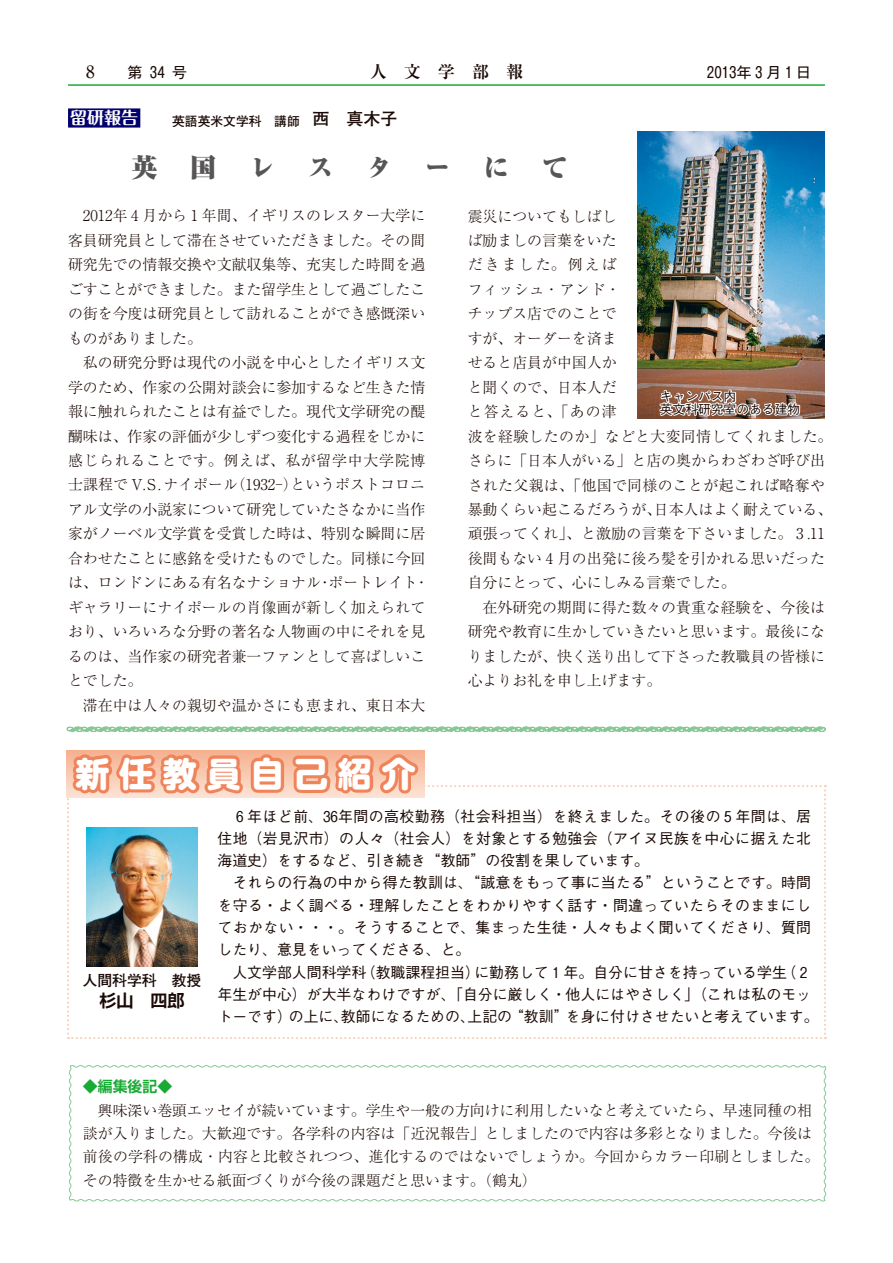
<style>
.page{position:relative;width:893px;height:1263px;background:#fff}
.page>*{position:absolute;margin:0;border:0;box-sizing:border-box;transform-origin:0 0}
.t1{font:800 34.05px "Shin M Go Pro";letter-spacing:.285em;color:#fff}
.t2{font:900 25.5px "Ryumin Pro";color:#575555}
.t3{font:700 16.95px "Ryumin Pro";letter-spacing:1em;color:#1a0904}
.t4{font:700 16.95px "Shin Go Pro De";color:#1a0904}
.t5{font:700 16.95px "Maru Fo Pro";color:#fff}
.t6{font:500 16.95px "Ryumin Pro";color:#1a0904}
.t7{font:300 14.85px/24.5px "Ryumin Pro";color:#1a0904}
.t8{font:500 14.85px/22.4px "Gothic BBB Pro";color:#1a0904;text-align:justify}
.t9{font:14.85px "Gothic MB101 Pro";color:#1a0904}
.t10{font:700 14.85px "Futo Go B101 Pro";color:#1a0904}
.t11{font:700 14.85px "Shin Go Pro De";color:#18ab34}
.t12{font:500 12.75px/12.8px "Gothic BBB Pro";color:#1a0904}
.t13{font:700 12.75px "Futo Go B101 Pro";color:#1a0904}
.s1{font-size:16.95px}
</style>
<div class="page">
<hr style="left:68px;top:84px;width:757px;height:2px;background:#18ab34">
<svg style="left:68px;top:1065px;width:759px;height:137px"></svg>
<div style="left:68px;top:108px;width:72px;height:20px;background:#03006d"></div>
<img style="left:638px;top:132px;width:187px;height:287px">
<svg style="left:657px;top:387px;width:145px;height:32px"></svg>
<svg style="left:67px;top:726px;width:759px;height:313px"></svg>
<p class="t6" style="left:86px;top:58px;width:10px">8</p>
<p class="t9" style="left:128px;top:60px;width:61px">第 34 号</p>
<p class="t3" style="left:370px;top:58px;width:155px">人文学部報</p>
<p class="t9" style="left:707px;top:60px;width:106px">2013年 3 月 1 日</p>
<p class="t5" style="left:70px;top:105px;width:70px">留研報告</p>
<h2 class="t2" style="left:132px;top:147px;width:27px">英</h2>
<h2 class="t2" style="left:190px;top:147px;width:27px">国</h2>
<h2 class="t2" style="left:249px;top:147px;width:27px">レ</h2>
<h2 class="t2" style="left:308px;top:147px;width:27px">ス</h2>
<h2 class="t2" style="left:366px;top:147px;width:27px">タ</h2>
<h2 class="t2" style="left:425px;top:147px;width:27px">ー</h2>
<h2 class="t2" style="left:484px;top:147px;width:27px">に</h2>
<h2 class="t2" style="left:542px;top:147px;width:27px">て</h2>
<p class="t7" style="left:68px;top:202px;width:359px;text-align:justify;text-indent:15px">2012年 4 月から 1 年間、イギリスのレスター大学に客員研究員として滞在させていただきました。その間研究先での情報交換や文献収集等、充実した時間を過ごすことができました。また留学生として過ごしたこの街を今度は研究員として訪れることができ感慨深いものがありました。</p>
<p class="t7" style="left:68px;top:349px;width:362px;text-indent:15px">私の研究分野は現代の小説を中心としたイギリス文学のため、作家の公開対談会に参加するなど生きた情報に触れられたことは有益でした。現代文学研究の醍醐味は、作家の評価が少しずつ変化する過程をじかに感じられることです。例えば、私が留学中大学院博士課程で V.S.ナイポール（1932-）というポストコロニアル文学の小説家について研究していたさなかに当作家がノーベル文学賞を受賞した時は、特別な瞬間に居合わせたことに感銘を受けたものでした。同様に今回は、ロンドンにある有名なナショナル・ポートレイト・ギャラリーにナイポールの肖像画が新しく加えられており、いろいろな分野の著名な人物画の中にそれを見るのは、当作家の研究者兼一ファンとして喜ばしいことでした。</p>
<p class="t7" style="left:83px;top:691px;width:344px">滞在中は人々の親切や温かさにも恵まれ、東日本大</p>
<p class="t13" style="left:172px;top:110px;width:227px">英語英米文学科　講師　<span class="s1">西　真木子</span></p>
<p class="t7" style="left:468px;top:203px;width:366px">震災についてもしばし<br>ば励ましの言葉をいた<br>だきました。例えば<br>フィッシュ・アンド・<br>チップス店でのことで<br>すが、オーダーを済ま<br>せると店員が中国人か<br>と聞くので、日本人だ<br>と答えると、「あの津<br>波を経験したのか」などと大変同情してくれました。さらに「日本人がいる」と店の奥からわざわざ呼び出された父親は、「他国で同様のことが起これば略奪や暴動くらい起こるだろうが、日本人はよく耐えている、頑張ってくれ」、と激励の言葉を下さいました。 3 .11後間もない 4 月の出発に後ろ髪を引かれる思いだった自分にとって、心にしみる言葉でした。</p>
<p class="t7" style="left:468px;top:594px;width:359px;text-align:justify;text-indent:15px">在外研究の期間に得た数々の貴重な経験を、今後は研究や教育に生かしていきたいと思います。最後になりましたが、快く送り出して下さった教職員の皆様に心よりお礼を申し上げます。</p>
<p class="t12" style="left:660px;top:388px;width:142px">キャンパス内<br>英文科研究室のある建物</p>
<h1 class="t1" style="left:75px;top:746px;width:342px">新任教員自己紹介</h1>
<p class="t10" style="left:82px;top:969px;width:121px">人間科学科　教授</p>
<p class="t4" style="left:99px;top:987px;width:87px">杉山　四郎</p>
<p class="t8" style="left:217px;top:803px;width:595px;text-indent:19px">6 年ほど前、36年間の高校勤務（社会科担当）を終えました。その後の 5 年間は、居住地（岩見沢市）の人々（社会人）を対象とする勉強会（アイヌ民族を中心に据えた北海道史）をするなど、引き続き“教師”の役割を果しています。</p>
<p class="t8" style="left:217px;top:870px;width:595px;text-indent:15px">それらの行為の中から得た教訓は、“誠意をもって事に当たる”ということです。時間を守る・よく調べる・理解したことをわかりやすく話す・間違っていたらそのままにしておかない・・・。そうすることで、集まった生徒・人々もよく聞いてくださり、質問したり、意見をいってくださる、と。</p>
<p class="t8" style="left:217px;top:959px;width:603px;text-align:center">人文学部人間科学科（教職課程担当）に勤務して 1 年。自分に甘さを持っている学生（ 2<br>年生が中心）が大半なわけですが、「自分に厳しく・他人にはやさしく」（これは私のモットーです）の上に、教師になるための、上記の“教訓”を身に付けさせたいと考えています。</p>
<p class="t11" style="left:83px;top:1074px;width:91px">◆編集後記◆</p>
<p class="t7" style="left:83px;top:1097px;width:738px;line-height:23.4px">　興味深い巻頭エッセイが続いています。学生や一般の方向けに利用したいなと考えていたら、早速同種の相談が入りました。大歓迎です。各学科の内容は「近況報告」としましたので内容は多彩となりました。今後は前後の学科の構成・内容と比較されつつ、進化するのではないでしょうか。今回からカラー印刷としました。その特徴を生かせる紙面づくりが今後の課題だと思います。（鶴丸）</p>
</div>
